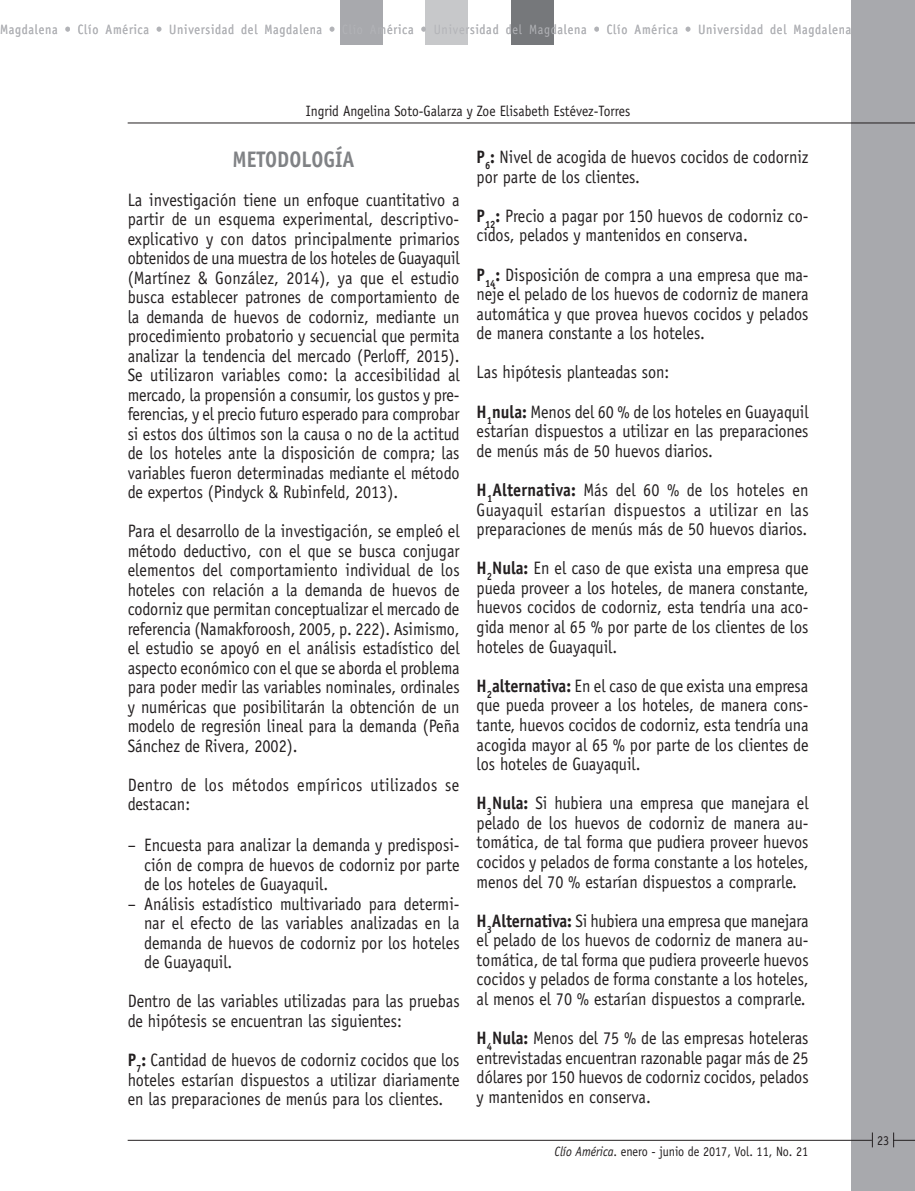
<style>
.page{position:relative;width:915px;height:1191px;background:#fff}
.page>*{position:absolute;margin:0;border:0;box-sizing:border-box;transform-origin:0 0}
.t1{font:700 22.5px "Officina Sans";color:#808285;scale:.9 1}
.t2{font:18px/19.5px "Officina Sans";color:#231f20;text-align:justify;scale:.9 1}
.t3{font:18px/19.5px "Officina Sans";letter-spacing:.025em;color:#231f20;scale:.9 1}
.t4{font:15px "Officina Sans";color:#231f20;scale:.9 1}
.t5{font:13.5px "Officina Sans";letter-spacing:.065em;color:#b2b3b7;scale:.9 1}
.t6{font:13.5px "Officina Sans";color:#231f20;scale:.9 1}
.s1{font-weight:700}
.s2{font-style:italic}
</style>
<div class="page">
<div style="left:850px;top:0;width:64px;height:1191px;background:#a8a9ad"></div>
<hr style="left:128px;top:1140px;width:743px;height:1px;background:#231f20">
<svg style="left:871px;top:1133px;width:1px;height:14px"></svg>
<svg style="left:893px;top:1132px;width:21px;height:15px"></svg>
<div style="left:510px;top:0;width:43px;height:44px;background:#76787b"></div>
<div style="left:340px;top:0;width:43px;height:44px;background:#a8a9ad"></div>
<div style="left:425px;top:0;width:43px;height:44px;background:#c7c8ca"></div>
<hr style="left:128px;top:123px;width:786px;height:1px;background:#231f20">
<p class="t5" style="left:0;top:21px;width:946px">Magdalena • Clío América • Universidad del Magdalena • Clío América • Universidad del Magdalena • Clío América • Universidad del Magdalena</p>
<p class="t4" style="left:306px;top:102px;width:362px">Ingrid Angelina Soto-Galarza y Zoe Elisabeth Estévez-Torres</p>
<p class="t1" style="left:232px;top:145px;width:137px">METODOLOGÍA</p>
<p class="t2" style="left:128px;top:190px;width:370px">La investigación tiene un enfoque cuantitativo a partir de un esquema experimental, descriptivo&shy;explicativo y con datos principalmente primarios obtenidos de una muestra de los hoteles de Guayaquil (Martínez &amp; González, 2014), ya que el estudio busca establecer patrones de comportamiento de la demanda de huevos de codorniz, mediante un procedimiento probatorio y secuencial que permita analizar la tendencia del mercado (Perloff, 2015).<br>Se utilizaron variables como: la accesibilidad al mercado, la propensión a consumir, los gustos y pre&shy;ferencias, y el precio futuro esperado para comprobar si estos dos últimos son la causa o no de la actitud de los hoteles ante la disposición de compra; las variables fueron determinadas mediante el método de expertos (Pindyck &amp; Rubinfeld, 2013).</p>
<p class="t2" style="left:128px;top:521px;width:370px">Para el desarrollo de la investigación, se empleó el método deductivo, con el que se busca conjugar elementos del comportamiento individual de los hoteles con relación a la demanda de huevos de codorniz que permitan conceptualizar el mercado de referencia (Namakforoosh, 2005, p. 222). Asimismo, el estudio se apoyó en el análisis estadístico del aspecto económico con el que se aborda el problema para poder medir las variables nominales, ordinales y numéricas que posibilitarán la obtención de un modelo de regresión lineal para la demanda (Peña Sánchez de Rivera, 2002).</p>
<p class="t3" style="left:128px;top:775px;width:370px">Dentro de los métodos empíricos utilizados se destacan:</p>
<p class="t2" style="left:144px;top:835px;width:352px;text-indent:-17px">– Encuesta para analizar la demanda y predisposi&shy;ción de compra de huevos de codorniz por parte de los hoteles de Guayaquil.</p>
<p class="t2" style="left:144px;top:894px;width:352px;text-indent:-17px">– Análisis estadístico multivariado para determi&shy;nar el efecto de las variables analizadas en la demanda de huevos de codorniz por los hoteles de Guayaquil.</p>
<p class="t2" style="left:128px;top:991px;width:370px">Dentro de las variables utilizadas para las pruebas de hipótesis se encuentran las siguientes:</p>
<p class="t2" style="left:128px;top:1050px;width:370px"><span class="s1">P</span><sub>7</sub><span class="s1">:</span> Cantidad de huevos de codorniz cocidos que los hoteles estarían dispuestos a utilizar diariamente en las preparaciones de menús para los clientes.</p>
<p class="t2" style="left:476px;top:147px;width:370px"><span class="s1">P</span><sub>6</sub><span class="s1">:</span> Nivel de acogida de huevos cocidos de codorniz por parte de los clientes.</p>
<p class="t2" style="left:476px;top:206px;width:370px"><span class="s1">P</span><sub>12</sub><span class="s1">:</span> Precio a pagar por 150 huevos de codorniz co&shy;cidos, pelados y mantenidos en conserva.</p>
<p class="t2" style="left:476px;top:265px;width:370px"><span class="s1">P</span><sub>14</sub><span class="s1">:</span> Disposición de compra a una empresa que ma&shy;neje el pelado de los huevos de codorniz de manera automática y que provea huevos cocidos y pelados de manera constante a los hoteles.</p>
<p class="t2" style="left:476px;top:353px;width:370px;line-height:39.2px">Las hipótesis planteadas son:<br><span class="s1">H</span><sub>1</sub><span class="s1">nula:</span> Menos del 60 % de los hoteles en Guayaquil</p>
<p class="t2" style="left:476px;top:421px;width:370px">estarían dispuestos a utilizar en las preparaciones de menús más de 50 huevos diarios.</p>
<p class="t2" style="left:476px;top:480px;width:370px"><span class="s1">H</span><sub>1</sub><span class="s1">Alternativa:</span> Más del 60 % de los hoteles en Guayaquil estarían dispuestos a utilizar en las preparaciones de menús más de 50 huevos diarios.</p>
<p class="t2" style="left:476px;top:558px;width:370px"><span class="s1">H</span><sub>2</sub><span class="s1">Nula:</span> En el caso de que exista una empresa que pueda proveer a los hoteles, de manera constante, huevos cocidos de codorniz, esta tendría una aco&shy;gida menor al 65 % por parte de los clientes de los hoteles de Guayaquil.</p>
<p class="t2" style="left:476px;top:676px;width:370px"><span class="s1">H</span><sub>2</sub><span class="s1">alternativa:</span> En el caso de que exista una empresa que pueda proveer a los hoteles, de manera cons&shy;tante, huevos cocidos de codorniz, esta tendría una acogida mayor al 65 % por parte de los clientes de los hoteles de Guayaquil.</p>
<p class="t2" style="left:476px;top:793px;width:370px"><span class="s1">H</span><sub>3</sub><span class="s1">Nula:</span> Si hubiera una empresa que manejara el pelado de los huevos de codorniz de manera au&shy;tomática, de tal forma que pudiera proveer huevos cocidos y pelados de forma constante a los hoteles, menos del 70 % estarían dispuestos a comprarle.</p>
<p class="t2" style="left:476px;top:911px;width:370px"><span class="s1">H</span><sub>3</sub><span class="s1">Alternativa:</span> Si hubiera una empresa que manejara el pelado de los huevos de codorniz de manera au&shy;tomática, de tal forma que pudiera proveerle huevos cocidos y pelados de forma constante a los hoteles, al menos el 70 % estarían dispuestos a comprarle.</p>
<p class="t2" style="left:476px;top:1028px;width:370px"><span class="s1">H</span><sub>4</sub><span class="s1">Nula:</span> Menos del 75 % de las empresas hoteleras entrevistadas encuentran razonable pagar más de 25 dólares por 150 huevos de codorniz cocidos, pelados y mantenidos en conserva.</p>
<p class="t6" style="left:554px;top:1144px;width:283px"><span class="s2">Clío América</span>. enero - junio de 2017, Vol. 11, No. 21</p>
<p class="t6" style="left:876px;top:1132px;width:15px">23</p>
</div>
